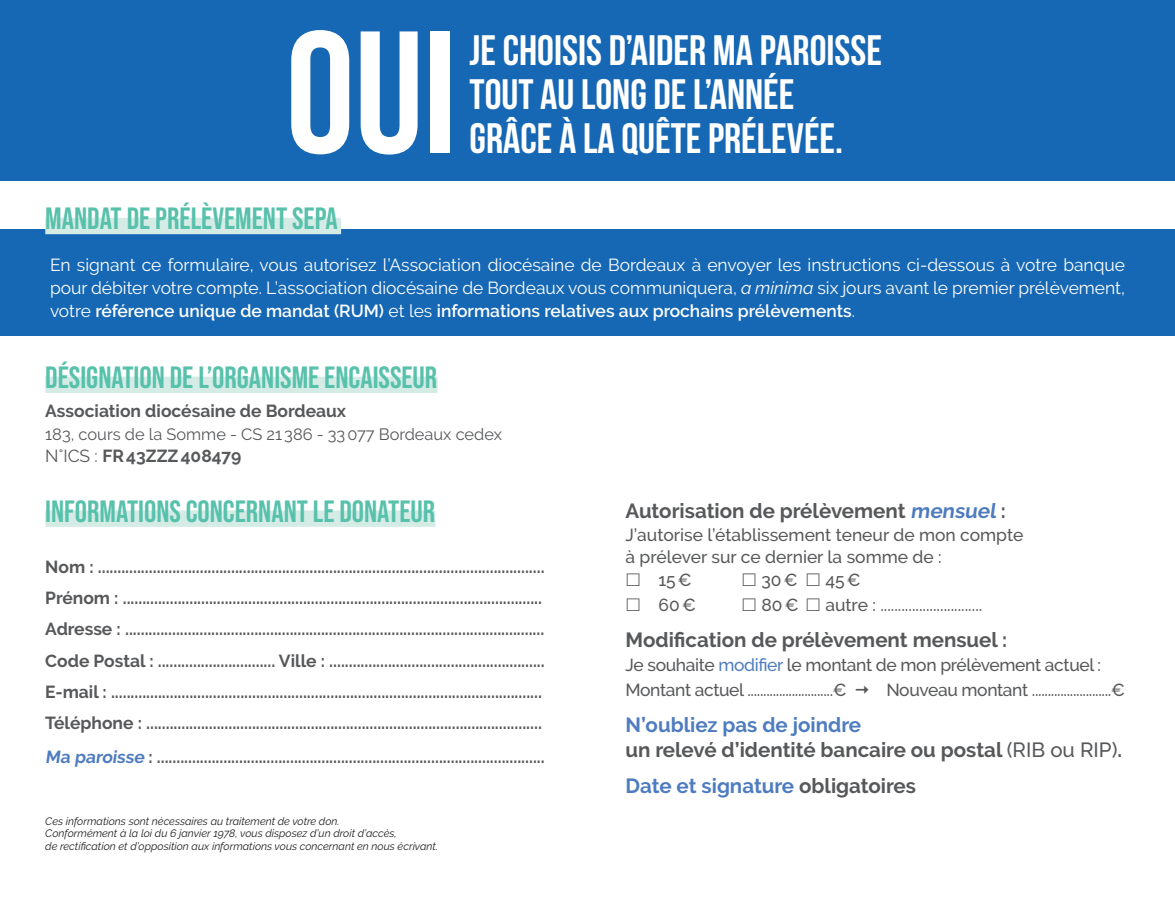
<style>
.page{position:relative;width:1175px;height:913px;background:#fff}
.page>*{position:absolute;margin:0;border:0;box-sizing:border-box;transform-origin:0 0}
.t1{font:700 173.5px "Bebas Neue";color:#fff}
.t2{font:700 42.5px/44.1px "Bebas Neue";color:#fff}
.t3{font:30.75px "Bebas Neue";color:#57c1ab}
.t4{font:700 20.5px/24.6px "Raleway";color:#57585a}
.t5{font:700 20.5px "Raleway";color:#4e7cbf}
.t6{font:700 17.38px "Raleway";color:#57585a}
.t7{font:17.38px/22.5px "Raleway";color:#fff;text-align:justify}
.t8{font:500 17.38px/22.5px "Raleway";letter-spacing:-.015em;color:#57585a}
.t9{font:16.38px "Raleway";color:#57585a}
.t10{font:italic 10.75px/12.5px "Raleway";color:#231f20}
.s1{font-style:italic}
.s2{font-weight:600}
.s3{font-weight:400}
.s4{color:#4e7cbf}
.s5{font-weight:500}
.s6{color:#57585a}
</style>
<div class="page">
<div style="left:0;top:229px;width:1175px;height:107px;background:#1768b4"></div>
<div style="left:45px;top:218px;width:296px;height:16px;background:#d5ece6"></div>
<div style="left:45px;top:376px;width:393px;height:17px;background:#d5ece6"></div>
<div style="left:45px;top:510px;width:390px;height:17px;background:#d5ece6"></div>
<div style="left:0;top:0;width:1175px;height:180px;background:#1768b4"></div>
<p class="t1" style="left:286px;top:-2px;width:172px">OUI</p>
<p class="t2" style="left:470px;top:27px;width:414px">JE CHOISIS D’AIDER MA PAROISSE<br>TOUT AU LONG DE L’ANNÉE<br>GRÂCE À LA QUÊTE PRÉLEVÉE.</p>
<p class="t3" style="left:45px;top:201px;width:294px">MANDAT DE PRÉLÈVEMENT SEPA</p>
<p class="t7" style="left:50px;top:254px;width:1077px">En signant ce formulaire, vous autorisez l’Association diocésaine de Bordeaux à envoyer les instructions ci-dessous à votre banque pour débiter votre compte. L’association diocésaine de Bordeaux vous communiquera, <span class="s1">a minima</span> six jours avant le premier prélèvement, votre <span class="s2">référence unique de mandat (RUM)</span> et les <span class="s2">informations relatives aux prochains prélèvements</span>.</p>
<p class="t3" style="left:45px;top:360px;width:394px">DÉSIGNATION DE L’ORGANISME ENCAISSEUR</p>
<p class="t6" style="left:45px;top:401px;width:302px">Association diocésaine de Bordeaux</p>
<p class="t9" style="left:45px;top:424px;width:458px">183, cours de la Somme - CS 21386 - 33077 Bordeaux cedex</p>
<p class="t6" style="left:45px;top:446px;width:198px"><span class="s3">N°ICS :</span> FR43ZZZ408479</p>
<p class="t3" style="left:45px;top:494px;width:391px">INFORMATIONS CONCERNANT LE DONATEUR</p>
<p class="t6" style="left:45px;top:557px;width:501px">Nom : ..................................................................................................................</p>
<p class="t6" style="left:45px;top:588px;width:498px">Prénom : ...........................................................................................................</p>
<p class="t6" style="left:45px;top:619px;width:501px">Adresse : ...........................................................................................................</p>
<p class="t6" style="left:45px;top:650px;width:501px">Code Postal : .............................. Ville : .......................................................</p>
<p class="t6" style="left:45px;top:682px;width:498px">E-mail : ..............................................................................................................</p>
<p class="t6" style="left:45px;top:713px;width:498px">Téléphone : .....................................................................................................</p>
<p class="t6" style="left:45px;top:746px;width:501px"><span class="s4">Ma paroisse</span> : ...................................................................................................</p>
<p class="t10" style="left:45px;top:814px;width:394px">Ces informations sont nécessaires au traitement de votre don.<br>Conformément à la loi du 6 janvier 1978, vous disposez d’un droit d’accès,<br>de rectification et d’opposition aux informations vous concernant en nous écrivant.</p>
<p class="t4" style="left:625px;top:499px;width:382px">Autorisation de prélèvement <span class="s4">mensuel</span> :</p>
<p class="t8" style="left:625px;top:523px;width:399px">J’autorise l’établissement teneur de mon compte à prélever sur ce dernier la somme de :</p>
<p class="t8" style="left:658px;top:568px;width:35px">15€</p>
<p class="t8" style="left:762px;top:568px;width:38px">30€</p>
<p class="t8" style="left:825px;top:568px;width:37px">45€</p>
<p class="t8" style="left:659px;top:593px;width:39px">60€</p>
<p class="t8" style="left:762px;top:593px;width:39px">80€</p>
<p class="t8" style="left:825px;top:593px;width:158px">autre : .............................</p>
<p class="t4" style="left:625px;top:627px;width:383px">Modification de prélèvement mensuel :</p>
<p class="t8" style="left:625px;top:654px;width:477px">Je souhaite <span class="s4">modifier</span> le montant de mon prélèvement actuel :</p>
<p class="t8" style="left:625px;top:678px;width:223px">Montant actuel ...........................€</p>
<p class="t8" style="left:886px;top:678px;width:240px">Nouveau montant .........................€</p>
<p class="t4" style="left:625px;top:712px;width:498px"><span class="s4">N’oubliez pas de joindre<br></span>un relevé d’identité bancaire ou postal <span class="s5">(RIB ou RIP)</span>.</p>
<p class="t5" style="left:625px;top:774px;width:292px">Date et signature <span class="s6">obligatoires</span></p>
</div>
